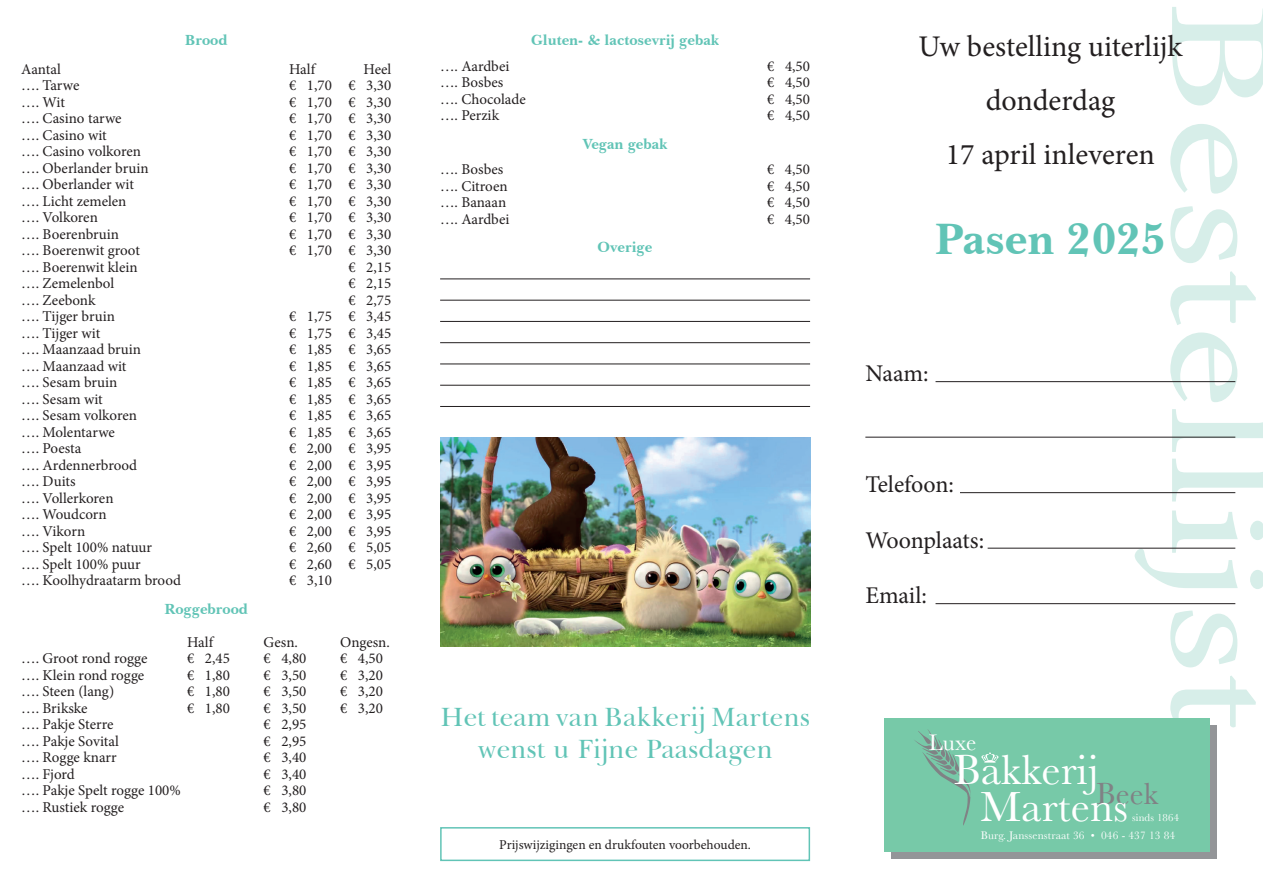
<style>
.page{position:relative;width:1263px;height:893px;background:#fff}
.page>*{position:absolute;margin:0;border:0;box-sizing:border-box;transform-origin:0 0}
.t1{font:145.5px "Minion Pro";letter-spacing:-.005em;color:#d7eee9;scale:1.32 1}
.t2{font:700 45px "Baskerville BT";color:#61c4b6}
.t3{font:43.65px "Baskerville";color:#fff}
.t4{font:30px/54px "Minion Pro";color:#231f20;text-align:center}
.t5{font:27px/31.5px "Baskerville BT";color:#61c4b6;text-align:center}
.t6{font:24px "Minion Pro";letter-spacing:-.005em;color:#231f20}
.t7{font:23.4px "Baskerville";color:#fff}
.t8{font:15px "Minion Pro";color:#231f20}
.t9{font:700 15px "Baskerville BT";color:#61c4b6}
.t10{font:13.5px "Minion Pro";color:#231f20}
.t11{font:11.4px "Baskerville";letter-spacing:.015em;color:#fff}
.t12{font:10.8px "Baskerville";letter-spacing:.015em;color:#fff}
</style>
<div class="page">
<hr style="left:935px;top:381px;width:300px;height:1px;background:#231f20">
<hr style="left:865px;top:437px;width:370px;height:1px;background:#231f20">
<hr style="left:960px;top:492px;width:275px;height:1px;background:#231f20">
<hr style="left:988px;top:548px;width:247px;height:1px;background:#231f20">
<hr style="left:935px;top:603px;width:300px;height:1px;background:#231f20">
<div style="left:440px;top:827px;width:370px;height:34px;border:2px solid #61c4b6"></div>
<img style="left:440px;top:438px;width:370px;height:208px">
<div style="left:891px;top:726px;width:325px;height:133px;background:#939598"></div>
<div style="left:884px;top:719px;width:325px;height:133px;background:#77c9a8"></div>
<svg style="left:914px;top:729px;width:57px;height:97px"></svg>
<svg style="left:981px;top:752px;width:18px;height:11px"></svg>
<hr style="left:440px;top:279px;width:370px;height:1px;background:#231f20">
<hr style="left:440px;top:300px;width:370px;height:1px;background:#231f20">
<hr style="left:440px;top:321px;width:370px;height:1px;background:#231f20">
<hr style="left:440px;top:342px;width:370px;height:1px;background:#231f20">
<hr style="left:440px;top:364px;width:370px;height:1px;background:#231f20">
<hr style="left:440px;top:385px;width:370px;height:1px;background:#231f20">
<hr style="left:440px;top:406px;width:370px;height:1px;background:#231f20">
<p class="t9" style="left:185px;top:31px;width:44px">Brood</p>
<p class="t8" style="left:21px;top:59px;width:41px">Aantal</p>
<p class="t8" style="left:289px;top:59px;width:28px">Half</p>
<p class="t8" style="left:364px;top:59px;width:29px">Heel</p>
<p class="t8" style="left:21px;top:76px;width:60px">…. Tarwe</p>
<p class="t8" style="left:289px;top:76px;width:104px">€ 1,70 € 3,30</p>
<p class="t8" style="left:21px;top:92px;width:45px">…. Wit</p>
<p class="t8" style="left:289px;top:92px;width:104px">€ 1,70 € 3,30</p>
<p class="t8" style="left:21px;top:109px;width:102px">…. Casino tarwe</p>
<p class="t8" style="left:289px;top:109px;width:104px">€ 1,70 € 3,30</p>
<p class="t8" style="left:21px;top:125px;width:87px">…. Casino wit</p>
<p class="t8" style="left:289px;top:125px;width:104px">€ 1,70 € 3,30</p>
<p class="t8" style="left:21px;top:142px;width:121px">…. Casino volkoren</p>
<p class="t8" style="left:289px;top:142px;width:104px">€ 1,70 € 3,30</p>
<p class="t8" style="left:21px;top:158px;width:129px">…. Oberlander bruin</p>
<p class="t8" style="left:289px;top:158px;width:104px">€ 1,70 € 3,30</p>
<p class="t8" style="left:21px;top:175px;width:114px">…. Oberlander wit</p>
<p class="t8" style="left:289px;top:175px;width:104px">€ 1,70 € 3,30</p>
<p class="t8" style="left:21px;top:191px;width:107px">…. Licht zemelen</p>
<p class="t8" style="left:289px;top:191px;width:104px">€ 1,70 € 3,30</p>
<p class="t8" style="left:21px;top:208px;width:78px">…. Volkoren</p>
<p class="t8" style="left:289px;top:208px;width:104px">€ 1,70 € 3,30</p>
<p class="t8" style="left:21px;top:224px;width:99px">…. Boerenbruin</p>
<p class="t8" style="left:289px;top:224px;width:104px">€ 1,70 € 3,30</p>
<p class="t8" style="left:21px;top:241px;width:120px">…. Boerenwit groot</p>
<p class="t8" style="left:289px;top:241px;width:104px">€ 1,70 € 3,30</p>
<p class="t8" style="left:21px;top:257px;width:118px">…. Boerenwit klein</p>
<p class="t8" style="left:348px;top:257px;width:44px">€ 2,15</p>
<p class="t8" style="left:21px;top:274px;width:94px">…. Zemelenbol</p>
<p class="t8" style="left:348px;top:274px;width:44px">€ 2,15</p>
<p class="t8" style="left:21px;top:290px;width:76px">…. Zeebonk</p>
<p class="t8" style="left:348px;top:290px;width:44px">€ 2,75</p>
<p class="t8" style="left:21px;top:307px;width:95px">…. Tijger bruin</p>
<p class="t8" style="left:289px;top:307px;width:104px">€ 1,75 € 3,45</p>
<p class="t8" style="left:21px;top:323px;width:81px">…. Tijger wit</p>
<p class="t8" style="left:289px;top:323px;width:104px">€ 1,75 € 3,45</p>
<p class="t8" style="left:21px;top:340px;width:121px">…. Maanzaad bruin</p>
<p class="t8" style="left:289px;top:340px;width:104px">€ 1,85 € 3,65</p>
<p class="t8" style="left:21px;top:356px;width:107px">…. Maanzaad wit</p>
<p class="t8" style="left:289px;top:356px;width:104px">€ 1,85 € 3,65</p>
<p class="t8" style="left:21px;top:373px;width:98px">…. Sesam bruin</p>
<p class="t8" style="left:289px;top:373px;width:104px">€ 1,85 € 3,65</p>
<p class="t8" style="left:21px;top:389px;width:83px">…. Sesam wit</p>
<p class="t8" style="left:289px;top:389px;width:104px">€ 1,85 € 3,65</p>
<p class="t8" style="left:21px;top:406px;width:117px">…. Sesam volkoren</p>
<p class="t8" style="left:289px;top:406px;width:104px">€ 1,85 € 3,65</p>
<p class="t8" style="left:21px;top:422px;width:95px">…. Molentarwe</p>
<p class="t8" style="left:289px;top:422px;width:104px">€ 1,85 € 3,65</p>
<p class="t8" style="left:21px;top:439px;width:62px">…. Poesta</p>
<p class="t8" style="left:289px;top:439px;width:104px">€ 2,00 € 3,95</p>
<p class="t8" style="left:21px;top:455px;width:117px">…. Ardennerbrood</p>
<p class="t8" style="left:289px;top:455px;width:104px">€ 2,00 € 3,95</p>
<p class="t8" style="left:21px;top:472px;width:56px">…. Duits</p>
<p class="t8" style="left:289px;top:472px;width:104px">€ 2,00 € 3,95</p>
<p class="t8" style="left:21px;top:488px;width:94px">…. Vollerkoren</p>
<p class="t8" style="left:289px;top:488px;width:104px">€ 2,00 € 3,95</p>
<p class="t8" style="left:21px;top:505px;width:87px">…. Woudcorn</p>
<p class="t8" style="left:289px;top:505px;width:104px">€ 2,00 € 3,95</p>
<p class="t8" style="left:21px;top:521px;width:65px">…. Vikorn</p>
<p class="t8" style="left:289px;top:521px;width:104px">€ 2,00 € 3,95</p>
<p class="t8" style="left:21px;top:538px;width:132px">…. Spelt 100% natuur</p>
<p class="t8" style="left:289px;top:538px;width:104px">€ 2,60 € 5,05</p>
<p class="t8" style="left:21px;top:554px;width:121px">…. Spelt 100% puur</p>
<p class="t8" style="left:289px;top:554px;width:104px">€ 2,60 € 5,05</p>
<p class="t8" style="left:21px;top:571px;width:161px">…. Koolhydraatarm brood</p>
<p class="t8" style="left:289px;top:571px;width:44px">€ 3,10</p>
<p class="t9" style="left:164px;top:600px;width:85px">Roggebrood</p>
<p class="t8" style="left:187px;top:632px;width:28px">Half</p>
<p class="t8" style="left:264px;top:632px;width:36px">Gesn.</p>
<p class="t8" style="left:340px;top:632px;width:51px">Ongesn.</p>
<p class="t8" style="left:21px;top:649px;width:128px">…. Groot rond rogge</p>
<p class="t8" style="left:187px;top:649px;width:44px">€ 2,45</p>
<p class="t8" style="left:264px;top:649px;width:44px">€ 4,80</p>
<p class="t8" style="left:340px;top:649px;width:44px">€ 4,50</p>
<p class="t8" style="left:21px;top:665px;width:125px">…. Klein rond rogge</p>
<p class="t8" style="left:187px;top:665px;width:44px">€ 1,80</p>
<p class="t8" style="left:264px;top:665px;width:44px">€ 3,50</p>
<p class="t8" style="left:340px;top:665px;width:44px">€ 3,20</p>
<p class="t8" style="left:21px;top:682px;width:94px">…. Steen (lang)</p>
<p class="t8" style="left:187px;top:682px;width:44px">€ 1,80</p>
<p class="t8" style="left:264px;top:682px;width:44px">€ 3,50</p>
<p class="t8" style="left:340px;top:682px;width:44px">€ 3,20</p>
<p class="t8" style="left:21px;top:698px;width:68px">…. Brikske</p>
<p class="t8" style="left:187px;top:698px;width:44px">€ 1,80</p>
<p class="t8" style="left:264px;top:698px;width:44px">€ 3,50</p>
<p class="t8" style="left:340px;top:698px;width:44px">€ 3,20</p>
<p class="t8" style="left:21px;top:715px;width:94px">…. Pakje Sterre</p>
<p class="t8" style="left:264px;top:715px;width:44px">€ 2,95</p>
<p class="t8" style="left:21px;top:731px;width:99px">…. Pakje Sovital</p>
<p class="t8" style="left:264px;top:731px;width:44px">€ 2,95</p>
<p class="t8" style="left:21px;top:748px;width:97px">…. Rogge knarr</p>
<p class="t8" style="left:264px;top:748px;width:44px">€ 3,40</p>
<p class="t8" style="left:21px;top:764px;width:55px">…. Fjord</p>
<p class="t8" style="left:264px;top:764px;width:44px">€ 3,40</p>
<p class="t8" style="left:21px;top:781px;width:161px">…. Pakje Spelt rogge 100%</p>
<p class="t8" style="left:264px;top:781px;width:44px">€ 3,80</p>
<p class="t8" style="left:21px;top:797px;width:104px">…. Rustiek rogge</p>
<p class="t8" style="left:264px;top:797px;width:44px">€ 3,80</p>
<p class="t9" style="left:531px;top:31px;width:189px">Gluten- &amp; lactosevrij gebak</p>
<p class="t8" style="left:440px;top:56px;width:71px">…. Aardbei</p>
<p class="t8" style="left:767px;top:56px;width:44px">€ 4,50</p>
<p class="t8" style="left:440px;top:73px;width:65px">…. Bosbes</p>
<p class="t8" style="left:767px;top:73px;width:44px">€ 4,50</p>
<p class="t8" style="left:440px;top:89px;width:87px">…. Chocolade</p>
<p class="t8" style="left:767px;top:89px;width:44px">€ 4,50</p>
<p class="t8" style="left:440px;top:106px;width:61px">…. Perzik</p>
<p class="t8" style="left:767px;top:106px;width:44px">€ 4,50</p>
<p class="t9" style="left:583px;top:135px;width:86px">Vegan gebak</p>
<p class="t8" style="left:440px;top:160px;width:65px">…. Bosbes</p>
<p class="t8" style="left:767px;top:160px;width:44px">€ 4,50</p>
<p class="t8" style="left:440px;top:176px;width:69px">…. Citroen</p>
<p class="t8" style="left:767px;top:176px;width:44px">€ 4,50</p>
<p class="t8" style="left:440px;top:193px;width:68px">…. Banaan</p>
<p class="t8" style="left:767px;top:193px;width:44px">€ 4,50</p>
<p class="t8" style="left:440px;top:209px;width:71px">…. Aardbei</p>
<p class="t8" style="left:767px;top:209px;width:44px">€ 4,50</p>
<p class="t9" style="left:598px;top:238px;width:56px">Overige</p>
<h3 class="t5" style="left:440px;top:701px;width:371px">Het team van Bakkerij Martens wenst u Fijne Paasdagen</h3>
<p class="t10" style="left:499px;top:836px;width:253px">Prijswijzigingen en drukfouten voorbehouden.</p>
<h1 class="t1" style="left:1316px;top:0;width:555px;rotate:90deg">Bestellijst</h1>
<h3 class="t4" style="left:918px;top:19px;width:265px">Uw bestelling uiterlijk donderdag<br>17 april inleveren</h3>
<h2 class="t2" style="left:935px;top:211px;width:233px">Pasen 2025</h2>
<h3 class="t6" style="left:865px;top:358px;width:65px">Naam:</h3>
<h3 class="t6" style="left:865px;top:469px;width:90px">Telefoon:</h3>
<h3 class="t6" style="left:865px;top:524px;width:120px">Woonplaats:</h3>
<h3 class="t6" style="left:865px;top:580px;width:63px">Email:</h3>
<h3 class="t7" style="left:929px;top:728px;width:49px">Luxe</h3>
<h3 class="t3" style="left:954px;top:742px;width:146px">Bakkerij</h3>
<h3 class="t3" style="left:980px;top:779px;width:179px">Martens<sup>Beek</sup></h3>
<p class="t12" style="left:1132px;top:810px;width:48px">sinds 1864</p>
<p class="t11" style="left:981px;top:828px;width:196px">Burg. Janssenstraat 36 • 046 - 437 13 84</p>
</div>
